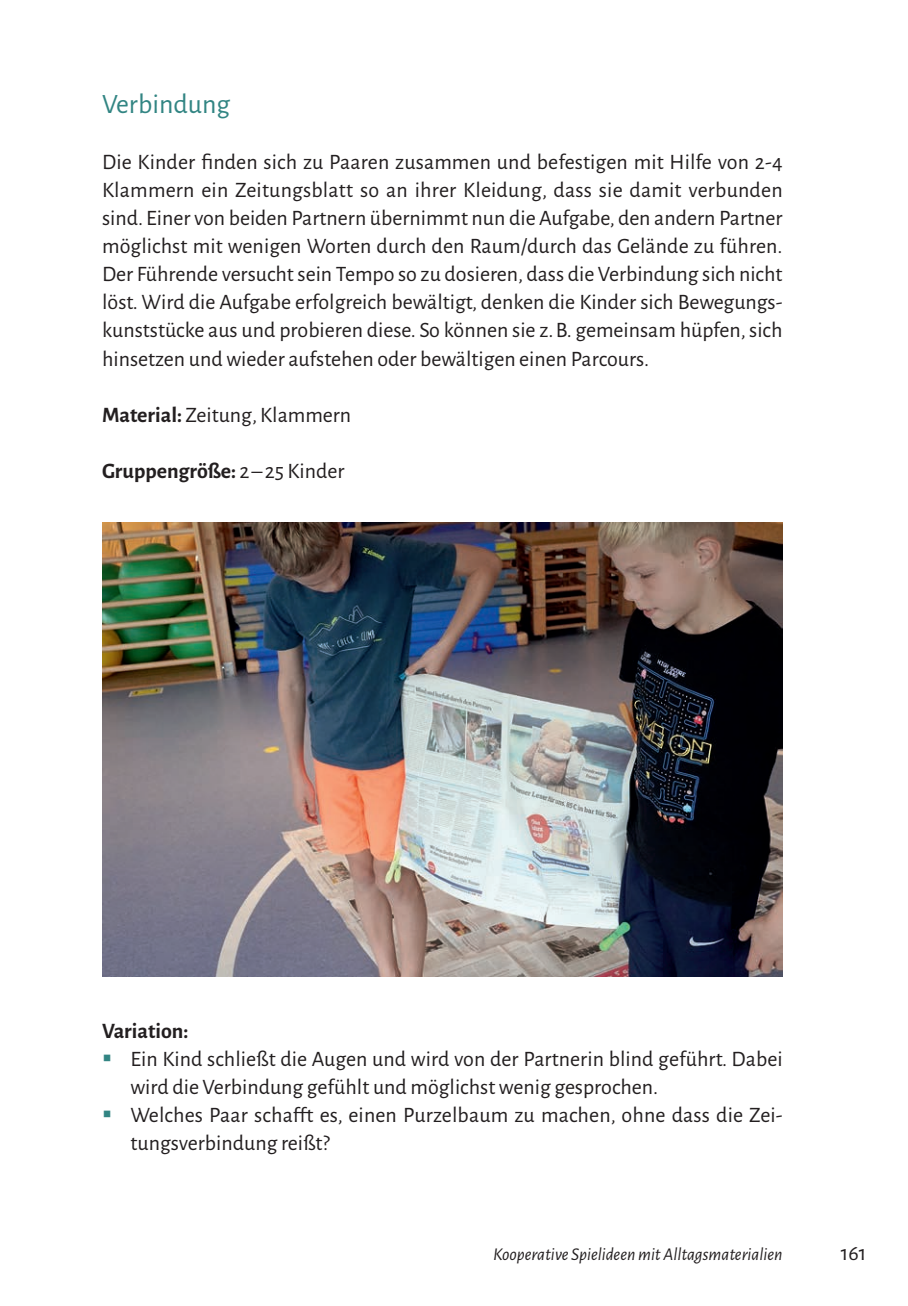
<style>
.page{position:relative;width:908px;height:1306px;background:#fff}
.page>*{position:absolute;margin:0;border:0;box-sizing:border-box;transform-origin:0 0}
.t1{font:28px "Alegreya Sans";color:#328583}
.t2{font:22px/28px "Alegreya Sans";color:#231f20;text-align:justify}
.t3{font:700 22px "Alegreya Sans";color:#231f20}
.t4{font:italic 18px "Alegreya Sans";color:#231f20}
.s1{font-weight:700}
.s2{font-weight:400}
</style>
<div class="page">
<img style="left:102px;top:522px;width:680px;height:454px">
<p class="t1" style="left:102px;top:85px;width:130px">Verbindung</p>
<p class="t2" style="left:102px;top:147px;width:682px">Die Kinder finden sich zu Paaren zusammen und befestigen mit Hilfe von 2-4<br>Klammern ein Zeitungsblatt so an ihrer Kleidung, dass sie damit verbunden sind. Einer von beiden Partnern übernimmt nun die Aufgabe, den andern Partner möglichst mit wenigen Worten durch den Raum/durch das Gelände zu führen.<br>Der Führende versucht sein Tempo so zu dosieren, dass die Verbindung sich nicht löst. Wird die Aufgabe erfolgreich bewältigt, denken die Kinder sich Bewegungs&shy;kunststücke aus und probieren diese. So können sie z.B. gemeinsam hüpfen, sich hinsetzen und wieder aufstehen oder bewältigen einen Parcours.</p>
<p class="t2" style="left:102px;top:399px;width:251px"><span class="s1">Material:</span> Zeitung, Klammern</p>
<p class="t3" style="left:102px;top:454px;width:244px">Gruppengröße: <span class="s2">2–25 Kinder</span></p>
<p class="t3" style="left:102px;top:1014px;width:88px">Variation:</p>
<p class="t2" style="left:130px;top:1043px;width:654px;text-align:left">Ein Kind schließt die Augen und wird von der Partnerin blind geführt. Dabei wird die Verbindung gefühlt und möglichst wenig gesprochen.<br>Welches Paar schafft es, einen Purzelbaum zu machen, ohne dass die Zei&shy;tungsverbindung reißt?</p>
<p class="t4" style="left:493px;top:1241px;width:291px">Kooperative Spielideen mit Alltagsmaterialien</p>
<p class="t2" style="left:841px;top:1237px;width:27px">161</p>
</div>
